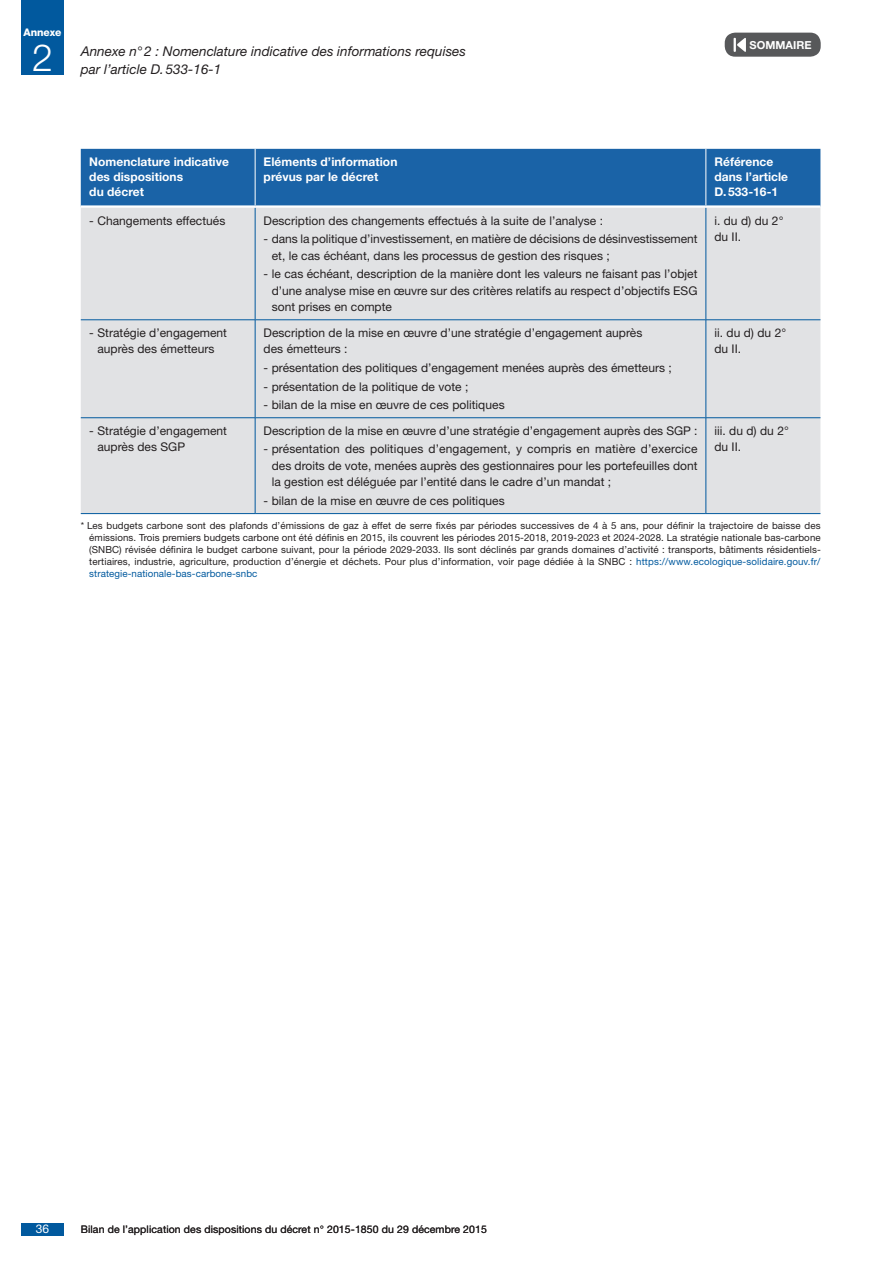
<style>
.page{position:relative;width:893px;height:1263px;background:#fff}
.page>*{position:absolute;margin:0;border:0;box-sizing:border-box;transform-origin:0 0}
.t1{font:300 37.5px "Helvetica Neue LT Std";color:#fff}
.t2{font:italic 13.5px/18px "Helvetica Neue LT Std";color:#231f20}
.Tab-P{font:12px/16.5px "Helvetica Neue LT Std";letter-spacing:.005em;color:#231f20}
.Tab_entete_BLANC{font:700 12px/15px "Helvetica Neue LT Std";letter-spacing:.005em;color:#fff}
.t3{font:12px "Helvetica Neue LT Std";color:#fff}
.t4{font:700 11.1px "Helvetica Neue LT Std";letter-spacing:.005em;color:#fff}
.t5{font:10.5px "Helvetica Neue LT Std";letter-spacing:.01em;color:#231f20}
.t6{font:800 10.5px "Helvetica Neue LT Std";letter-spacing:-.01em;color:#fff}
.Renvoi_sous_tab{font:9.75px/12px "Helvetica Neue LT Std";letter-spacing:.01em;color:#231f20;text-align:justify}
.s1{color:#01599e}
</style>
<div class="page">
<div style="left:21px;top:1222px;width:43px;height:13px;background:#01599e"></div>
<div style="left:21px;top:0;width:43px;height:75px;background:#01599e"></div>
<div style="left:81px;top:149px;width:739px;height:56px;background:#1a63a7"></div>
<div style="left:81px;top:208px;width:739px;height:305px;background:#e1e2e4"></div>
<hr style="left:255px;top:208px;width:1px;height:112px;background:#01599e">
<hr style="left:706px;top:208px;width:1px;height:112px;background:#01599e">
<hr style="left:81px;top:319px;width:174px;height:1px;background:#01599e">
<hr style="left:255px;top:319px;width:451px;height:1px;background:#01599e">
<hr style="left:255px;top:320px;width:1px;height:97px;background:#01599e">
<hr style="left:706px;top:319px;width:114px;height:1px;background:#01599e">
<hr style="left:706px;top:320px;width:1px;height:97px;background:#01599e">
<hr style="left:81px;top:417px;width:174px;height:1px;background:#01599e">
<hr style="left:255px;top:417px;width:451px;height:1px;background:#01599e">
<hr style="left:255px;top:418px;width:1px;height:95px;background:#01599e">
<hr style="left:706px;top:417px;width:114px;height:1px;background:#01599e">
<hr style="left:706px;top:418px;width:1px;height:95px;background:#01599e">
<hr style="left:255px;top:149px;width:1px;height:56px;background:#fff">
<hr style="left:706px;top:149px;width:1px;height:56px;background:#fff">
<hr style="left:81px;top:513px;width:174px;height:1px;background:#01599e">
<hr style="left:255px;top:513px;width:451px;height:1px;background:#01599e">
<hr style="left:706px;top:513px;width:114px;height:1px;background:#01599e">
<div style="left:725px;top:33px;width:96px;height:24px;background:#57585a;border-radius:10px"></div>
<svg style="left:734px;top:38px;width:12px;height:14px"></svg>
<p class="t6" style="left:24px;top:26px;width:39px">Annexe</p>
<h1 class="t1" style="left:32px;top:34px;width:22px">2</h1>
<p class="t2" style="left:81px;top:42px;width:387px">Annexe n°2 : Nomenclature indicative des informations requises par l’article D.533-16-1</p>
<p class="t4" style="left:750px;top:38px;width:64px">SOMMAIRE</p>
<p class="Tab_entete_BLANC" style="left:89px;top:154px;width:141px">Nomenclature indicative des dispositions<br>du décret</p>
<p class="Tab_entete_BLANC" style="left:264px;top:154px;width:135px">Eléments d’information prévus par le décret</p>
<p class="Tab_entete_BLANC" style="left:714px;top:154px;width:75px">Référence dans l’article<br>D.533-16-1</p>
<p class="Tab-P" style="left:89px;top:212px;width:138px">- Changements effectués</p>
<p class="Tab-P" style="left:264px;top:212px;width:341px">Description des changements effectués à la suite de l’analyse :</p>
<p class="Tab-P" style="left:272px;top:230px;width:427px;text-indent:-8px">- dans la politique d’investissement, en matière de décisions de désinvestissement et, le cas échéant, dans les processus de gestion des risques ;</p>
<p class="Tab-P" style="left:272px;top:266px;width:427px;text-align:justify;text-indent:-8px">- le cas échéant, description de la manière dont les valeurs ne faisant pas l’objet d’une analyse mise en œuvre sur des critères relatifs au respect d’objectifs ESG sont prises en compte</p>
<p class="Tab-P" style="left:714px;top:212px;width:71px">i. du d) du 2° du II.</p>
<p class="Tab-P" style="left:89px;top:324px;width:139px;text-align:center">- Stratégie d’engagement auprès des émetteurs</p>
<p class="Tab-P" style="left:264px;top:324px;width:380px">Description de la mise en œuvre d’une stratégie d’engagement auprès des émetteurs :</p>
<p class="Tab-P" style="left:264px;top:359px;width:410px">- présentation des politiques d’engagement menées auprès des émetteurs ;</p>
<p class="Tab-P" style="left:264px;top:378px;width:206px">- présentation de la politique de vote ;</p>
<p class="Tab-P" style="left:264px;top:397px;width:243px">- bilan de la mise en œuvre de ces politiques</p>
<p class="Tab-P" style="left:97px;top:422px;width:131px;text-indent:-8px">- Stratégie d’engagement auprès des SGP</p>
<p class="Tab-P" style="left:264px;top:422px;width:435px">Description de la mise en œuvre d’une stratégie d’engagement auprès des SGP :</p>
<p class="Tab-P" style="left:272px;top:441px;width:427px;text-align:justify;text-indent:-8px">- présentation des politiques d’engagement, y compris en matière d’exercice des droits de vote, menées auprès des gestionnaires pour les portefeuilles dont la gestion est déléguée par l’entité dans le cadre d’un mandat ;</p>
<p class="Tab-P" style="left:264px;top:492px;width:243px">- bilan de la mise en œuvre de ces politiques</p>
<p class="Tab-P" style="left:714px;top:324px;width:73px">ii. du d) du 2° du II.</p>
<p class="Tab-P" style="left:714px;top:422px;width:76px">iii. du d) du 2° du II.</p>
<p class="Renvoi_sous_tab" style="left:89px;top:519px;width:733px;text-indent:-9px">* Les budgets carbone sont des plafonds d’émissions de gaz à effet de serre fixés par périodes successives de 4 à 5 ans, pour définir la trajectoire de baisse des émissions. Trois premiers budgets carbone ont été définis en 2015, ils couvrent les périodes 2015-2018, 2019-2023 et 2024-2028. La stratégie nationale bas-carbone (SNBC) révisée définira le budget carbone suivant, pour la période 2029-2033. Ils sont déclinés par grands domaines d’activité : transports, bâtiments résidentiels&shy;tertiaires, industrie, agriculture, production d’énergie et déchets. Pour plus d’information, voir page dédiée à la SNBC : <span class="s1">https://www.ecologique-solidaire.gouv.fr/ strategie-nationale-bas-carbone-snbc</span></p>
<p class="t3" style="left:36px;top:1222px;width:15px">36</p>
<p class="t5" style="left:81px;top:1223px;width:408px">Bilan de l’application des dispositions du décret n° 2015-1850 du 29 décembre 2015</p>
</div>
